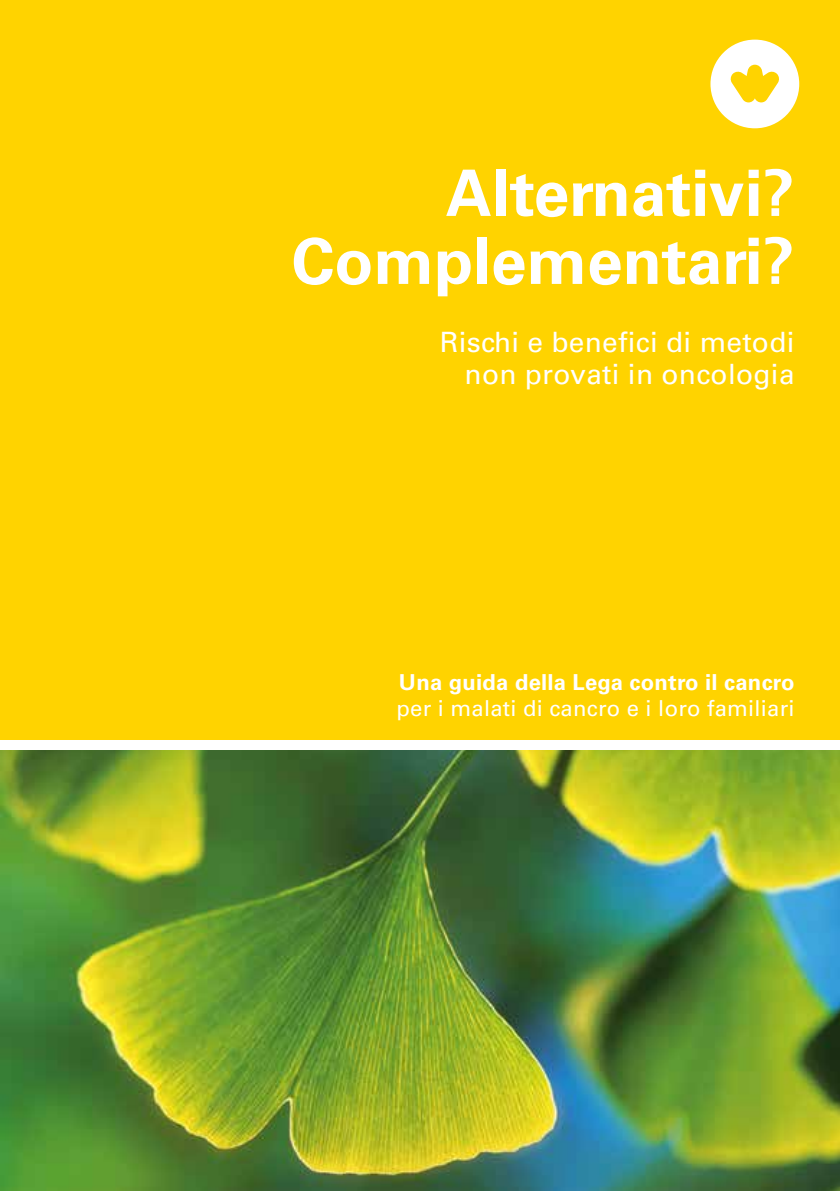
<style>
.page{position:relative;width:840px;height:1191px;background:#fff}
.page>*{position:absolute;margin:0;border:0;box-sizing:border-box;transform-origin:0 0}
.t1{font:700 64px/68px "Univers LT Std";color:#fff;text-align:right}
.t2{font:28px/32px "Univers LT Std";letter-spacing:.01em;color:#fff;text-align:right}
.t3{font:22px "Univers LT Std";letter-spacing:.01em;color:#fff}
.t4{font:700 22px "Univers LT Std";letter-spacing:.01em;color:#fff}
</style>
<div class="page">
<img style="left:0;top:750px;width:839px;height:441px">
<div style="left:0;top:0;width:839px;height:739px;background:#ffd300"></div>
<svg style="left:710px;top:40px;width:88px;height:88px"></svg>
<h1 class="t1" style="left:291px;top:160px;width:504px">Alternativi?<br>Complementari?</h1>
<p class="t2" style="left:439px;top:326px;width:356px">Rischi e benefici di metodi non provati in oncologia</p>
<p class="t4" style="left:399px;top:669px;width:397px">Una guida della Lega contro il cancro</p>
<p class="t3" style="left:396px;top:695px;width:399px">per i malati di cancro e i loro familiari</p>
</div>
